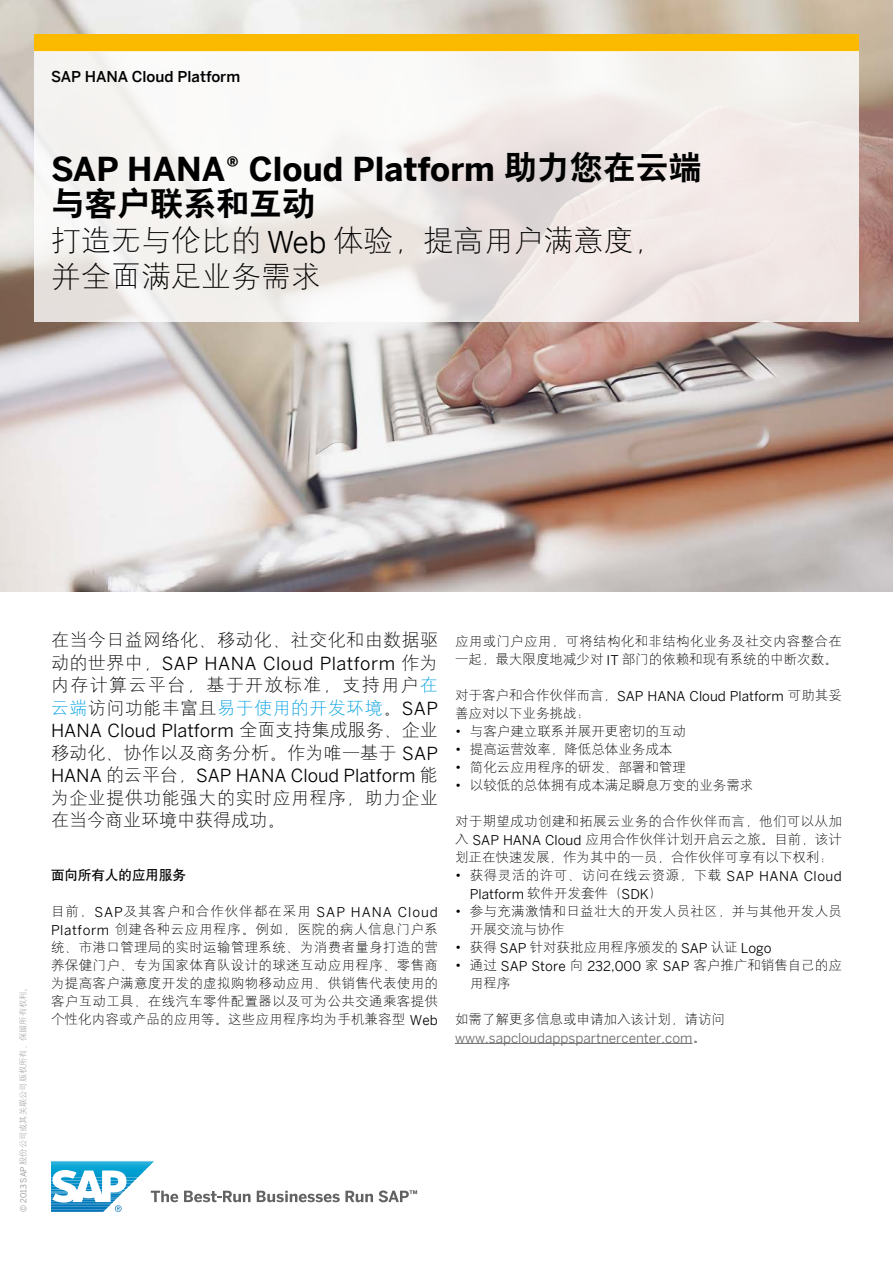
<style>
.page{position:relative;width:893px;height:1263px;background:#fff}
.page>*{position:absolute;margin:0;border:0;box-sizing:border-box;transform-origin:0 0}
._00_Title_cover{font:700 33px/32.1px "Benton Sans";color:#000}
._00_Subtitle_cover{font:30px/36px "H Yg 1 gj";color:#000}
._02_Content_Lead-I{font:18px/20.4px "H Yg 1 gj";letter-spacing:.025em;color:#000}
._02_Content_Lead-I-2{font:18px "H Yg 1 gj";color:#000}
._000_Collateral_de{font:500 15px "Benton Sans";color:#000}
._10_Body_copy{font:13.5px/18px "H Yg 1 gj";color:#000;text-align:justify}
._10_Body_copy-2{font:13.5px/18px "H Yg 1 gj";letter-spacing:.025em;color:#000}
._10_Body_copy-3{font:13.5px/19.6px "H Yg 1 gj";letter-spacing:.035em;color:#000}
.t1{font:13.5px/16.4px "Benton Sans";color:#000}
._10_Body_copy-4{font:13.5px/18px "H Yg 1 gj";letter-spacing:.02em;color:#000}
._10_Body_copy-5{font:13.5px "Benton Sans";color:#696a6c}
._10_Body_copy-6{font:13.5px "H Yb 1 gj";color:#000}
._100{font:8.25px "H Yg 1 gj";color:#8d8d8d}
.s1{font-family:"H Yb 2 gj";font-weight:400}
.s2{font-family:"Benton Sans"}
.s3{color:#00a0e3}
.s4{font-family:"H Yg 1 gj"}
.s5{font-family:"H Yg 1 gj";color:#000}
</style>
<div class="page">
<svg style="left:184px;top:1191px;width:67px;height:11px"></svg>
<svg style="left:257px;top:1191px;width:116px;height:11px"></svg>
<svg style="left:379px;top:1190px;width:38px;height:12px"></svg>
<svg style="left:51px;top:1161px;width:127px;height:51px"></svg>
<hr style="left:455px;top:1043px;width:237px;height:1px;background:#696a6c">
<img style="left:0;top:0;width:893px;height:591px">
<div style="left:34px;top:34px;width:825px;height:17px;background:#fbb900"></div>
<svg style="left:34px;top:51px;width:825px;height:270px;fill:#f3efec"></svg>
<p class="_000_Collateral_de" style="left:51px;top:64px;width:191px">SAP HANA Cloud Platform</p>
<p class="_00_Title_cover" style="left:51px;top:149px;width:652px">SAP HANA® Cloud Platform <span class="s1">助力您在云端与客户联系和互动</span></p>
<p class="_00_Subtitle_cover" style="left:51px;top:222px;width:614px">打造无与伦比的 <span class="s2">Web</span> 体验，提高用户满意度，并全面满足业务需求</p>
<p class="_100" style="left:19px;top:1212px;width:230px;rotate:-90deg"><span class="s2">© 2013 SAP</span> 股份公司或其关联公司版权所有，保留所有权利。</p>
<p class="_02_Content_Lead-I" style="left:51px;top:627px;width:388px;line-height:24.6px">在当今日益网络化、移动化、社交化和由数据驱动的世界中，<span class="s2">SAP HANA Cloud Platform</span> 作为</p>
<p class="_02_Content_Lead-I" style="left:51px;top:673px;width:388px;line-height:22.5px">内存计算云平台，基于开放标准，支持用户<span class="s3">在云端</span>访问功能丰富且<span class="s3">易于使用的开发环境</span>。<span class="s2">SAP</span></p>
<p class="_02_Content_Lead-I" style="left:51px;top:722px;width:388px"><span class="s2">HANA Cloud Platform</span> 全面支持集成服务、企业移动化、协作以及商务分析。作为唯一基于 <span class="s2">SAP</span></p>
<p class="_02_Content_Lead-I" style="left:51px;top:767px;width:388px"><span class="s2">HANA</span> 的云平台，<span class="s2">SAP HANA Cloud Platform</span> 能为企业提供功能强大的实时应用程序，助力企业</p>
<p class="_02_Content_Lead-I-2" style="left:51px;top:811px;width:236px">在当今商业环境中获得成功。</p>
<p class="_10_Body_copy-6" style="left:51px;top:868px;width:136px">面向所有人的应用服务</p>
<p class="_10_Body_copy" style="left:51px;top:902px;width:388px">目前，<span class="s2">SAP</span>及其客户和合作伙伴都在采用 <span class="s2">SAP HANA Cloud Platform</span> 创建各种云应用程序。例如，医院的病人信息门户系统、市港口管理局的实时运输管理系统、为消费者量身打造的营养保健门户、专为国家体育队设计的球迷互动应用程序、零售商为提高客户满意度开发的虚拟购物移动应用、供销售代表使用的客户互动工具、在线汽车零件配置器以及可为公共交通乘客提供个性化内容或产品的应用等。这些应用程序均为手机兼容型 <span class="s2">Web</span></p>
<p class="_10_Body_copy-2" style="left:455px;top:632px;width:388px">应用或门户应用，可将结构化和非结构化业务及社交内容整合在一起，最大限度地减少对 <span class="s2">IT</span> 部门的依赖和现有系统的中断次数。</p>
<p class="_10_Body_copy" style="left:455px;top:688px;width:388px;line-height:16.4px">对于客户和合作伙伴而言，<span class="s2">SAP HANA Cloud Platform</span> 可助其妥善应对以下业务挑战：</p>
<p class="_10_Body_copy" style="left:455px;top:722px;width:232px"><span class="s2">•</span> 与客户建立联系并展开更密切的互动</p>
<p class="_10_Body_copy" style="left:455px;top:740px;width:219px"><span class="s2">•</span> 提高运营效率，降低总体业务成本</p>
<p class="_10_Body_copy" style="left:455px;top:758px;width:232px"><span class="s2">•</span> 简化云应用程序的研发、部署和管理</p>
<p class="_10_Body_copy" style="left:455px;top:776px;width:300px"><span class="s2">•</span> 以较低的总体拥有成本满足瞬息万变的业务需求</p>
<p class="_10_Body_copy" style="left:455px;top:812px;width:388px">对于期望成功创建和拓展云业务的合作伙伴而言，他们可以从加入 <span class="s2">SAP HANA Cloud</span> 应用合作伙伴计划开启云之旅。目前，该计划正在快速发展，作为其中的一员，合作伙伴可享有以下权利：</p>
<p class="_10_Body_copy-3" style="left:470px;top:865px;width:374px;text-indent:-15px"><span class="s2">•</span> 获得灵活的许可、访问在线云资源，下载 <span class="s2">SAP HANA Cloud<br>Platform</span> 软件开发套件（<span class="s2">SDK</span>）</p>
<p class="_10_Body_copy-4" style="left:470px;top:902px;width:374px;text-indent:-15px"><span class="s2">•</span> 参与充满激情和日益壮大的开发人员社区，并与其他开发人员开展交流与协作</p>
<p class="_10_Body_copy" style="left:455px;top:938px;width:318px"><span class="s2">•</span> 获得 <span class="s2">SAP</span> 针对获批应用程序颁发的 <span class="s2">SAP</span> 认证 <span class="s2">Logo</span></p>
<p class="t1" style="left:470px;top:956px;width:374px;text-indent:-15px">• <span class="s4">通过</span> SAP Store <span class="s4">向</span> 232,000 <span class="s4">家</span> SAP <span class="s4">客户推广和销售自己的应用程序</span></p>
<p class="_10_Body_copy" style="left:455px;top:1010px;width:271px">如需了解更多信息或申请加入该计划，请访问</p>
<p class="_10_Body_copy-5" style="left:455px;top:1026px;width:252px">www.sapcloudappspartnercenter.com<span class="s5">。</span></p>
</div>
